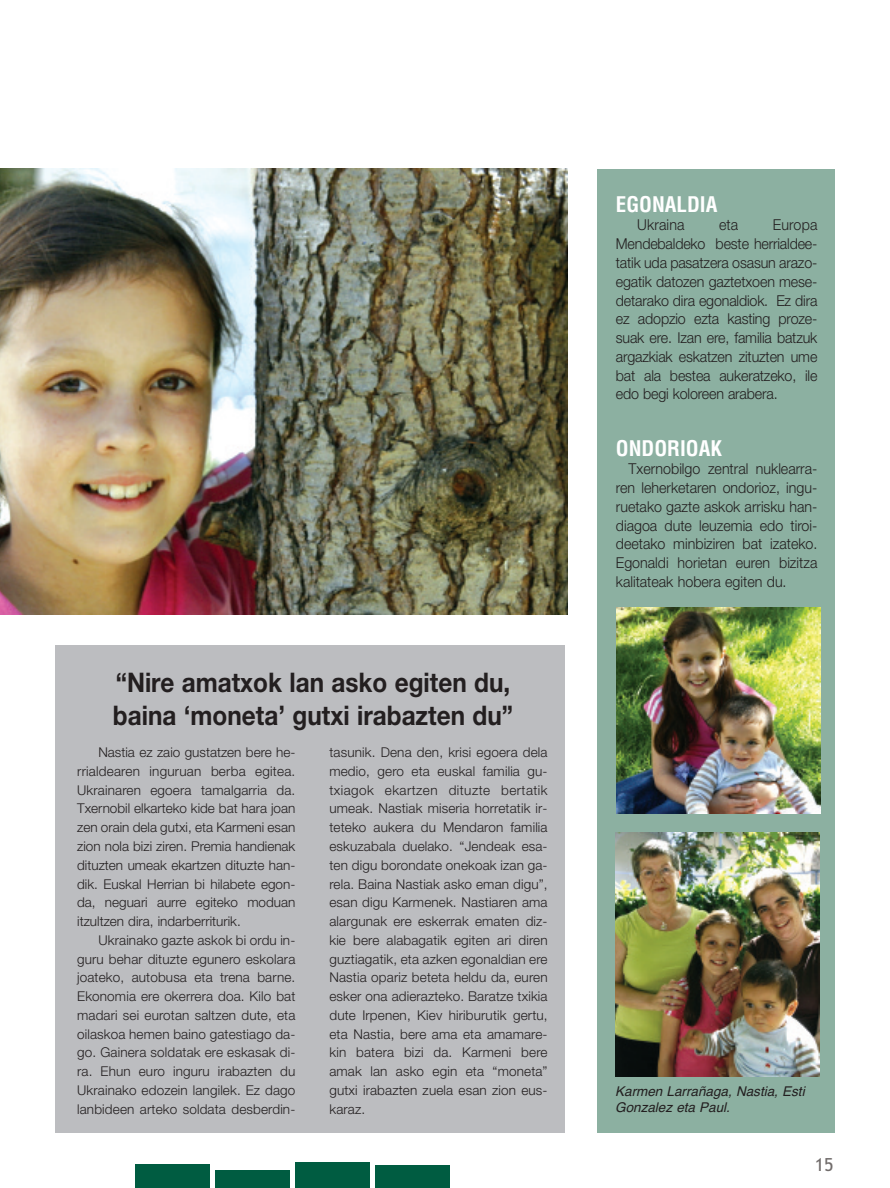
<style>
.page{position:relative;width:890px;height:1188px;background:#fff}
.page>*{position:absolute;margin:0;border:0;box-sizing:border-box;transform-origin:0 0}
.t1{font:700 27px/33px "Helvetica Neue";color:#231f20;scale:.9 1}
.t2{font:700 condensed 21px "Helvetica";color:#fff}
.t3{font:18px "Trebuchet MS";color:#716c6b}
.t4{font:300 15px/18.8px "Helvetica Neue";color:#231f20;text-align:justify;scale:.95 1}
.t5{font:300 13.5px/18.8px "Helvetica Neue";letter-spacing:.01em;color:#231f20;text-align:justify}
.t6{font:italic 13.5px/16.2px "Helvetica";color:#231f20}
</style>
<div class="page">
<img style="left:0;top:168px;width:835px;height:1019px">
<h1 class="t1" style="left:113px;top:668px;width:446px">“Nire amatxok lan asko egiten du, baina ‘moneta’ gutxi irabazten du”</h1>
<p class="t5" style="left:77px;top:744px;width:220px;text-indent:21px">Nastia ez zaio gustatzen bere he&shy;rrialdearen inguruan berba egitea.<br>Ukrainaren egoera tamalgarria da.<br>Txernobil elkarteko kide bat hara joan zen orain dela gutxi, eta Karmeni esan zion nola bizi ziren. Premia handienak dituzten umeak ekartzen dituzte han&shy;dik. Euskal Herrian bi hilabete egon&shy;da, neguari aurre egiteko moduan itzultzen dira, indarberriturik.</p>
<p class="t5" style="left:77px;top:931px;width:220px;text-indent:21px">Ukrainako gazte askok bi ordu in&shy;guru behar dituzte egunero eskolara joateko, autobusa eta trena barne.<br>Ekonomia ere okerrera doa. Kilo bat madari sei eurotan saltzen dute, eta oilaskoa hemen baino gatestiago da&shy;go. Gainera soldatak ere eskasak di&shy;ra. Ehun euro inguru irabazten du Ukrainako edozein langilek. Ez dago lanbideen arteko soldata desberdin-</p>
<p class="t5" style="left:329px;top:744px;width:220px">tasunik. Dena den, krisi egoera dela medio, gero eta euskal familia gu&shy;txiagok ekartzen dituzte bertatik umeak. Nastiak miseria horretatik ir&shy;teteko aukera du Mendaron familia eskuzabala duelako. “Jendeak esa&shy;ten digu borondate onekoak izan ga&shy;rela. Baina Nastiak asko eman digu”, esan digu Karmenek. Nastiaren ama alargunak ere eskerrak ematen diz&shy;kie bere alabagatik egiten ari diren guztiagatik, eta azken egonaldian ere Nastia opariz beteta heldu da, euren esker ona adierazteko. Baratze txikia dute Irpenen, Kiev hiriburutik gertu, eta Nastia, bere ama eta amamare&shy;kin batera bizi da. Karmeni bere amak lan asko egin eta “moneta” gutxi irabazten zuela esan zion eus&shy;karaz.</p>
<h2 class="t2" style="left:615px;top:192px;width:103px">EGONALDIA</h2>
<p class="t4" style="left:637px;top:217px;width:51px">Ukraina</p>
<p class="t4" style="left:719px;top:217px;width:22px">eta</p>
<p class="t4" style="left:615px;top:217px;width:214px;text-indent:157px">Europa Mendebaldeko beste herrialdee&shy;tatik uda pasatzera osasun arazo&shy;egatik datozen gaztetxoen mese&shy;detarako dira egonaldiok. Ez dira ez adopzio ezta kasting proze&shy;suak ere. Izan ere, familia batzuk argazkiak eskatzen zituzten ume bat ala bestea aukeratzeko, ile edo begi koloreen arabera.</p>
<h2 class="t2" style="left:615px;top:436px;width:108px">ONDORIOAK</h2>
<p class="t4" style="left:615px;top:461px;width:214px;text-indent:13px">Txernobilgo zentral nuklearra&shy;ren leherketaren ondorioz, ingu&shy;ruetako gazte askok arrisku han&shy;diagoa dute leuzemia edo tiroi&shy;deetako minbiziren bat izateko.<br>Egonaldi horietan euren bizitza kalitateak hobera egiten du.</p>
<p class="t6" style="left:615px;top:1082px;width:196px">Karmen Larrañaga, Nastia, Esti<br>Gonzalez eta Paul.</p>
<h3 class="t3" style="left:814px;top:1153px;width:20px">15</h3>
</div>
